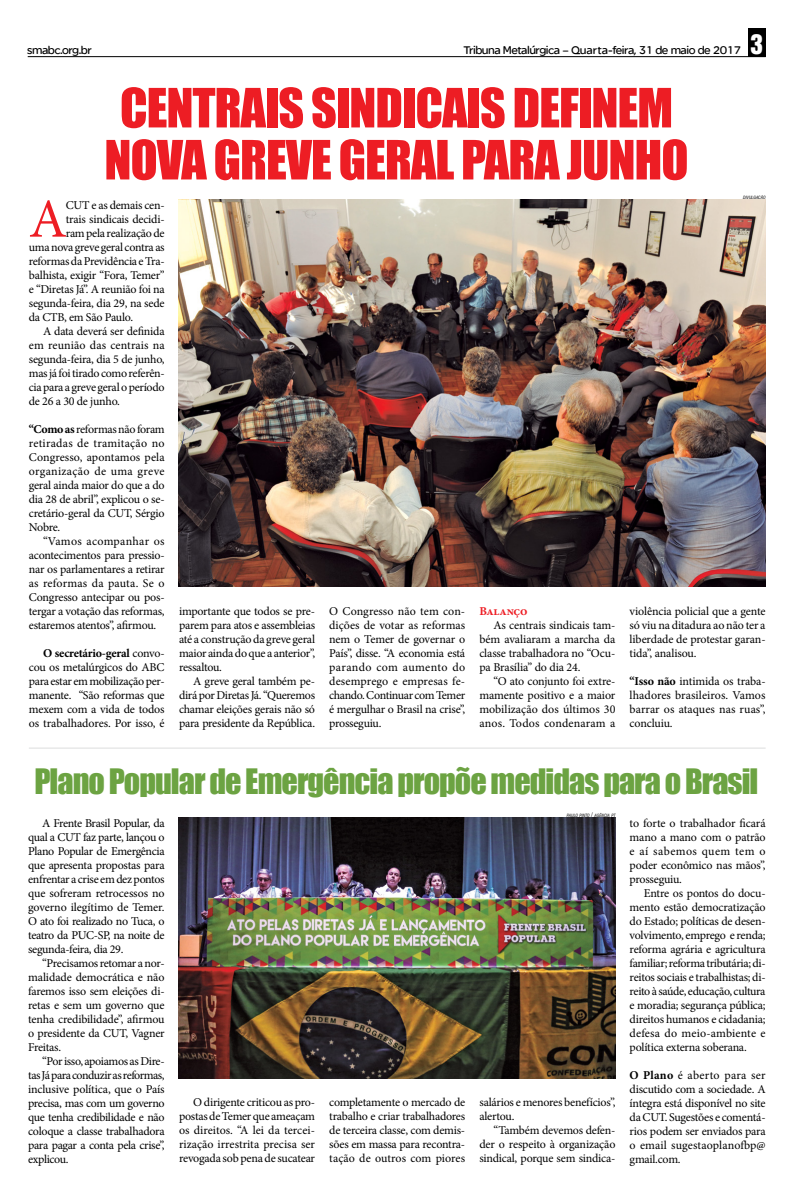
<style>
.page{position:relative;width:794px;height:1191px;background:#fff}
.page>*{position:absolute;margin:0;border:0;box-sizing:border-box;transform-origin:0 0}
.t1{font:55.1px "Minion Pro";color:#ed1d24}
.t2{font:50px/52px "Impact";letter-spacing:-.02em;color:#ed1d24;text-align:center}
.t3{font:32.2px "Impact";letter-spacing:-.03em;color:#6ca342}
.t4{font:12px/14px "Minion Pro";letter-spacing:-.02em;color:#000;text-align:justify}
.t5{font:12px "SE Optimist Semi";letter-spacing:-.04em;color:#000}
.t6{font:12px "Minion Pro";letter-spacing:.01em;color:#000}
.t7{font:700 12px "Minion Pro";letter-spacing:-.02em;color:#ed1d24}
.t8{font:italic condensed 4.4px "Swiss 721 BT";color:#000}
.s1{font-family:"Helvetica Inserat";font-size:25px;color:#fff}
.s2{font-weight:700}
.s3{font-size:6.2px}
</style>
<div class="page">
<hr style="left:29px;top:747px;width:736px;height:1px;background:#dcddde">
<hr style="left:28px;top:56px;width:737px;height:1px;background:#000">
<div style="left:748px;top:29px;width:17px;height:28px;background:#000"></div>
<img style="left:179px;top:200px;width:586px;height:387px">
<img style="left:179px;top:818px;width:436px;height:260px">
<p class="t5" style="left:27px;top:43px;width:66px">smabc.org.br</p>
<p class="t5" style="left:463px;top:44px;width:301px">Tribuna Metalúrgica – Quarta-feira, 31 de maio de 2017 <span class="s1">3</span></p>
<h2 class="t2" style="left:104px;top:80px;width:585px">CENTRAIS SINDICAIS DEFINEM<br>NOVA GREVE GERAL PARA JU NHO</h2>
<h1 class="t1" style="left:29px;top:182px;width:40px">A</h1>
<p class="t4" style="left:66px;top:198px;width:100px">CUT e as demais cen-</p>
<p class="t4" style="left:66px;top:212px;width:100px">trais sindicais decidi-</p>
<p class="t4" style="left:66px;top:226px;width:100px">ram pela realização de</p>
<p class="t4" style="left:29px;top:240px;width:137px">uma nova greve geral contra as</p>
<p class="t4" style="left:29px;top:254px;width:137px">reformas da Previdência e Tra-</p>
<p class="t4" style="left:29px;top:268px;width:137px">balhista, exigir “Fora, Temer”</p>
<p class="t4" style="left:29px;top:282px;width:137px">e “Diretas Já”. A reunião foi na</p>
<p class="t4" style="left:29px;top:296px;width:137px">segunda-feira, dia 29, na sede</p>
<p class="t4" style="left:29px;top:310px;width:106px">da CTB, em São Paulo.</p>
<p class="t4" style="left:43px;top:324px;width:123px">A data deverá ser definida</p>
<p class="t6" style="left:29px;top:337px;width:137px">em reunião das centrais na</p>
<p class="t4" style="left:29px;top:352px;width:137px">segunda-feira, dia 5 de junho,</p>
<p class="t4" style="left:29px;top:366px;width:137px">mas já foi tirado como referên-</p>
<p class="t4" style="left:29px;top:380px;width:137px">cia para a greve geral o período</p>
<p class="t4" style="left:29px;top:394px;width:93px">de 26 a 30 de junho.</p>
<p class="t4" style="left:29px;top:422px;width:137px"><span class="s2">“Como as</span> reformas não foram retiradas de tramitação no Congresso, apontamos pela organização de uma greve geral ainda maior do que a do dia 28 de abril”, explicou o se&shy;cretário-geral da CUT, Sérgio Nobre.</p>
<p class="t4" style="left:29px;top:534px;width:137px;text-indent:14px">“Vamos acompanhar os acontecimentos para pressio&shy;nar os parlamentares a retirar as reformas da pauta. Se o Congresso antecipar ou pos&shy;tergar a votação das reformas, estaremos atentos”, afirmou.</p>
<p class="t4" style="left:29px;top:646px;width:137px;text-indent:14px"><span class="s2">O secretário-geral</span> convo&shy;cou os metalúrgicos do ABC para estar em mobilização per&shy;manente. “São reformas que mexem com a vida de todos os trabalhadores. Por isso, é</p>
<p class="t8" style="left:743px;top:195px;width:24px">DIVULGAÇÃO</p>
<p class="t4" style="left:179px;top:604px;width:138px">importante que todos se pre&shy;parem para atos e assembleias até a construção da greve geral maior ainda do que a anterior”, ressaltou.</p>
<p class="t4" style="left:179px;top:674px;width:137px;text-indent:14px">A greve geral também pe&shy;dirá por Diretas Já. “Queremos chamar eleições gerais não só para presidente da República.</p>
<p class="t4" style="left:329px;top:604px;width:137px">O Congresso não tem con&shy;dições de votar as reformas nem o Temer de governar o País”, disse. “A economia está parando com aumento do desemprego e empresas fe&shy;chando. Continuar com Temer é mergulhar o Brasil na crise”, prosseguiu.</p>
<p class="t7" style="left:479px;top:602px;width:50px">Balanço</p>
<p class="t4" style="left:479px;top:618px;width:137px;text-indent:14px">As centrais sindicais tam&shy;bém avaliaram a marcha da classe trabalhadora no “Ocu&shy;pa Brasília” do dia 24.</p>
<p class="t4" style="left:479px;top:674px;width:137px;text-indent:14px">“O ato conjunto foi extre&shy;mamente positivo e a maior mobilização dos últimos 30 anos. Todos condenaram a</p>
<p class="t4" style="left:629px;top:604px;width:137px">violência policial que a gente só viu na ditadura ao não ter a liberdade de protestar garan&shy;tida”, analisou.</p>
<p class="t4" style="left:629px;top:674px;width:137px"><span class="s2">“Isso não</span> intimida os traba&shy;lhadores brasileiros. Vamos barrar os ataques nas ruas”, concluiu.</p>
<h3 class="t3" style="left:34px;top:756px;width:725px">PLANO POPULAR DE EMERGÊNCIA PROPÕE MEDIDAS PARA O BRASIL</h3>
<p class="t4" style="left:629px;top:816px;width:137px">to forte o trabalhador ficará mano a mano com o patrão e aí sabemos quem tem o poder econômico nas mãos”, prosseguiu.</p>
<p class="t4" style="left:629px;top:886px;width:137px;text-indent:14px">Entre os pontos do docu&shy;mento estão democratização do Estado; políticas de desen&shy;volvimento, emprego e renda; reforma agrária e agricultura familiar; reforma tributária; di&shy;reitos sociais e trabalhistas; di&shy;reito à saúde, educação, cultura e moradia; segurança pública; direitos humanos e cidadania; defesa do meio-ambiente e política externa soberana.</p>
<p class="t4" style="left:629px;top:1068px;width:137px"><span class="s2">O Plano</span> é aberto para ser discutido com a sociedade. A íntegra está disponível no site da CUT. Sugestões e comentá&shy;rios podem ser enviados para o email sugestaoplanofbp@ gmail.com.</p>
<p class="t8" style="left:567px;top:813px;width:50px">PAULO PINTO <span class="s3">/</span> AGÊNCIA PT</p>
<p class="t4" style="left:28px;top:816px;width:138px;text-indent:14px">A Frente Brasil Popular, da qual a CUT faz parte, lançou o Plano Popular de Emergência que apresenta propostas para enfrentar a crise em dez pontos que sofreram retrocessos no governo ilegítimo de Temer.<br>O ato foi realizado no Tuca, o teatro da PUC-SP, na noite de segunda-feira, dia 29.</p>
<p class="t4" style="left:28px;top:956px;width:138px;text-indent:14px">“Precisamos retomar a nor&shy;malidade democrática e não faremos isso sem eleições di&shy;retas e sem um governo que tenha credibilidade”, afirmou o presidente da CUT, Vagner Freitas.</p>
<p class="t4" style="left:28px;top:1054px;width:138px;text-indent:14px">“Por isso, apoiamos as Dire&shy;tas Já para conduzir as reformas, inclusive política, que o País precisa, mas com um governo que tenha credibilidade e não coloque a classe trabalhadora para pagar a conta pela crise”, explicou.</p>
<p class="t4" style="left:179px;top:1095px;width:137px;text-indent:14px">O dirigente criticou as pro&shy;postas de Temer que ameaçam os direitos. “A lei da tercei&shy;rização irrestrita precisa ser revogada sob pena de sucatear</p>
<p class="t4" style="left:329px;top:1095px;width:137px">completamente o mercado de trabalho e criar trabalhadores de terceira classe, com demis&shy;sões em massa para recontra&shy;tação de outros com piores</p>
<p class="t4" style="left:479px;top:1095px;width:137px">salários e menores benefícios”, alertou.</p>
<p class="t4" style="left:479px;top:1123px;width:138px;text-indent:14px">“Também devemos defen&shy;der o respeito à organização sindical, porque sem sindica-</p>
</div>
